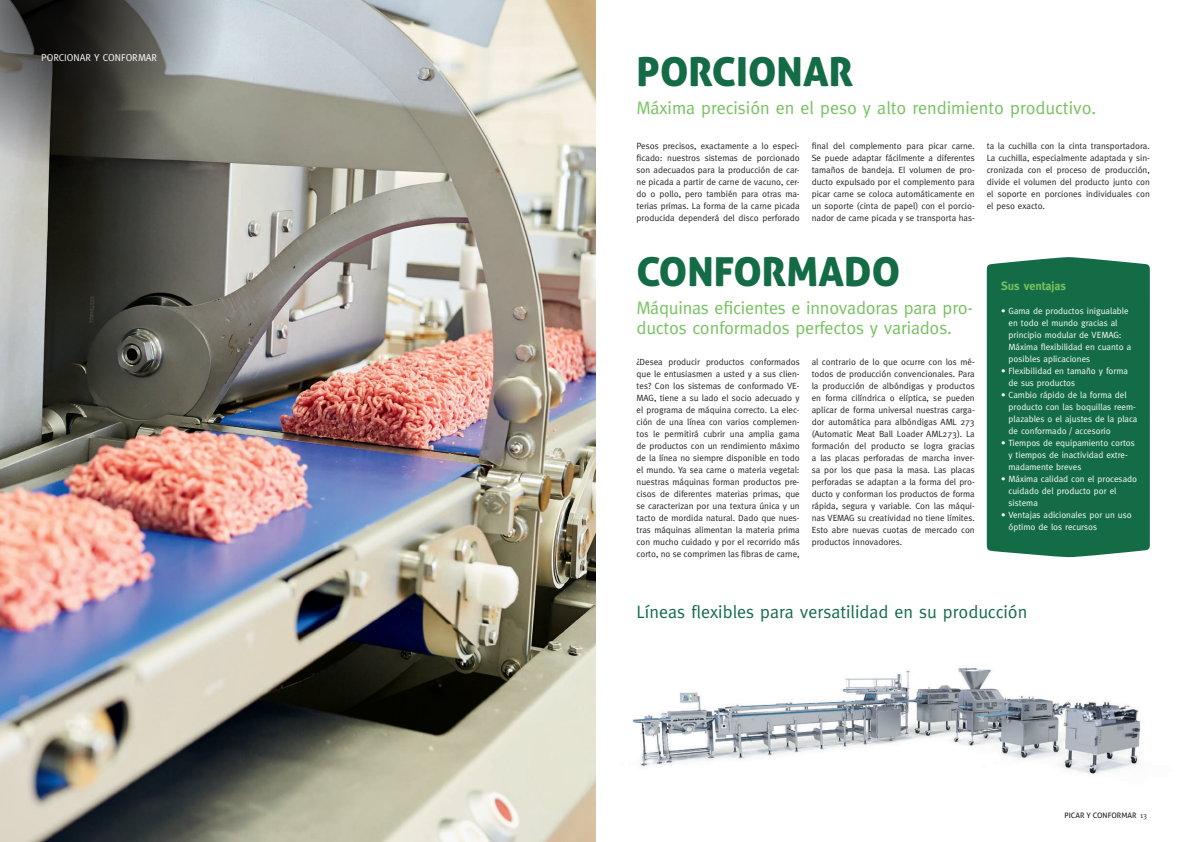
<style>
.page{position:relative;width:1191px;height:842px;background:#fff}
.page>*{position:absolute;margin:0;border:0;box-sizing:border-box;transform-origin:0 0}
.t1{font:40px "Aller Display";color:#146c47}
.t2{font:18px/20px "Meta";letter-spacing:-.01em;color:#75c25e}
.t3{font:18px "Meta";color:#146c47}
.t4{font:700 12px "Meta";color:#75c25e}
.t5{font:10px "Meta";color:#fff}
.t6{font:9px/12px "Meta";color:#231f20;text-align:justify}
.t7{font:9px/12px "Meta";color:#fff}
.t8{font:7.5px "Aller";color:#231f20}
.s1{font-family:"Meta"}
</style>
<div class="page">
<img style="left:0;top:0;width:595px;height:842px">
<svg style="left:0;top:0;width:225px;height:166px;background:#5f605c"></svg>
<img style="left:632px;top:667px;width:509px;height:109px">
<div style="left:986px;top:257px;width:163px;height:300px;background:#146c47"></div>
<p class="t5" style="left:41px;top:52px;width:117px">PORCIONAR Y CONFORMAR</p>
<h1 class="t1" style="left:636px;top:46px;width:218px">PORCIONAR</h1>
<h2 class="t2" style="left:636px;top:98px;width:461px">Máxima precisión en el peso y alto rendimiento productivo.</h2>
<p class="t6" style="left:986px;top:140px;width:165px">ta la cuchilla con la cinta transportadora.<br>La cuchilla, especialmente adaptada y sin&shy;cronizada con el proceso de producción, divide el volumen del producto junto con el soporte en porciones individuales con el peso exacto.</p>
<p class="t6" style="left:636px;top:140px;width:165px">Pesos precisos, exactamente a lo especi&shy;ficado: nuestros sistemas de porcionado son adecuados para la producción de car&shy;ne picada a partir de carne de vacuno, cer&shy;do o pollo, pero también para otras ma&shy;terias primas. La forma de la carne picada producida dependerá del disco perforado</p>
<p class="t6" style="left:811px;top:140px;width:165px">final del complemento para picar carne.<br>Se puede adaptar fácilmente a diferentes tamaños de bandeja. El volumen de pro&shy;ducto expulsado por el complemento para picar carne se coloca automáticamente en un soporte (cinta de papel) con el porcio&shy;nador de carne picada y se transporta has-</p>
<h1 class="t1" style="left:636px;top:247px;width:265px">CONFORMADO</h1>
<h2 class="t2" style="left:636px;top:298px;width:338px">Máquinas eficientes e innovadoras para pro&shy;ductos conformados perfectos y variados.</h2>
<p class="t6" style="left:636px;top:356px;width:165px">¿Desea producir productos conformados que le entusiasmen a usted y a sus clien&shy;tes? Con los sistemas de conformado VE-MAG, tiene a su lado el socio adecuado y el programa de máquina correcto. La elec&shy;ción de una línea con varios complemen&shy;tos le permitirá cubrir una amplia gama de productos con un rendimiento máximo de la línea no siempre disponible en todo el mundo. Ya sea carne o materia vegetal: nuestras máquinas forman productos pre&shy;cisos de diferentes materias primas, que se caracterizan por una textura única y un tacto de mordida natural. Dado que nues&shy;tras máquinas alimentan la materia prima con mucho cuidado y por el recorrido más corto, no se comprimen las fibras de carne,</p>
<p class="t6" style="left:811px;top:356px;width:165px">al contrario de lo que ocurre con los mé&shy;todos de producción convencionales. Para la producción de albóndigas y productos en forma cilíndrica o elíptica, se pueden aplicar de forma universal nuestras carga&shy;dor automática para albóndigas AML 273 (Automatic Meat Ball Loader AML273). La formación del producto se logra gracias a las placas perforadas de marcha inver&shy;sa por los que pasa la masa. Las placas perforadas se adaptan a la forma del pro&shy;ducto y conforman los productos de forma rápida, segura y variable. Con las máqui&shy;nas VEMAG su creatividad no tiene límites.<br>Esto abre nuevas cuotas de mercado con productos innovadores.</p>
<h3 class="t4" style="left:1001px;top:279px;width:66px">Sus ventajas</h3>
<p class="t7" style="left:1008px;top:305px;width:124px;text-indent:-7px">• Gama de productos inigualable en todo el mundo gracias al principio modular de VEMAG:<br>Máxima flexibilidad en cuanto a posibles aplicaciones</p>
<p class="t7" style="left:1008px;top:365px;width:121px;text-indent:-7px">• Flexibilidad en tamaño y forma de sus productos</p>
<p class="t7" style="left:1008px;top:389px;width:130px;text-indent:-7px">• Cambio rápido de la forma del producto con las boquillas reem&shy;plazables o el ajustes de la placa de conformado / accesorio</p>
<p class="t7" style="left:1008px;top:437px;width:128px;text-indent:-7px">• Tiempos de equipamiento cortos y tiempos de inactividad extre&shy;madamente breves</p>
<p class="t7" style="left:1008px;top:473px;width:130px;text-indent:-7px">• Máxima calidad con el procesado cuidado del producto por el sistema</p>
<p class="t7" style="left:1008px;top:509px;width:125px;text-indent:-7px">• Ventajas adicionales por un uso óptimo de los recursos</p>
<h2 class="t3" style="left:636px;top:601px;width:392px">Líneas flexibles para versatilidad en su producción</h2>
<p class="t8" style="left:1064px;top:811px;width:84px">PICAR Y CONFORMAR <span class="s1">13</span></p>
</div>
